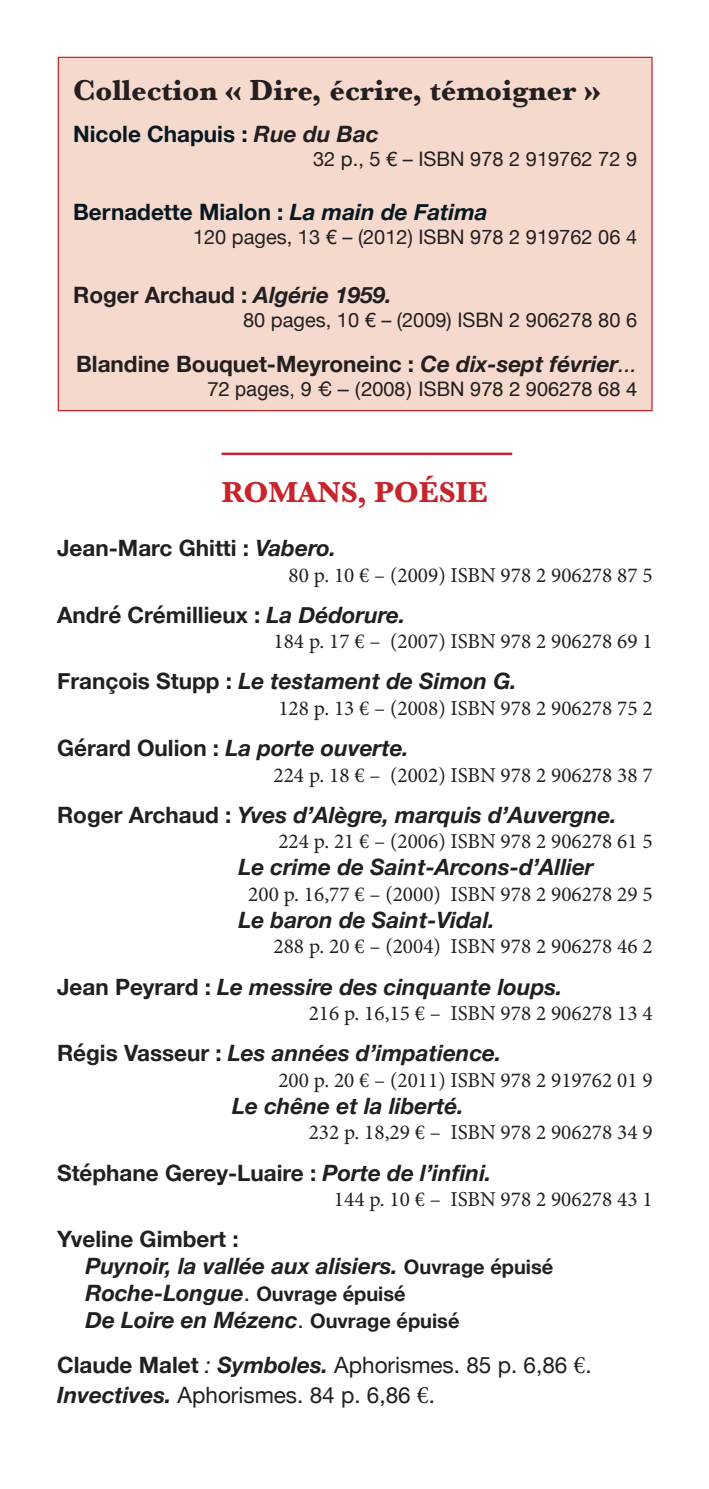
<style>
.page{position:relative;width:709px;height:1489px;background:#fff}
.page>*{position:absolute;margin:0;border:0;box-sizing:border-box;transform-origin:0 0}
.t1{font:700 30px "Baskerville";color:#231f20}
.t2{font:700 30px "Baskerville";color:#c8242b}
.t3{font:italic 700 22.5px/27px "Helvetica Neue";color:#231f20}
.t4{font:700 22.5px "Helvetica Neue";color:#231f20}
.t5{font:700 22.5px "Helvetica Neue";color:#071822}
.t6{font:22.5px "Helvetica Neue";color:#231f20}
.t7{font:21.25px "Minion Pro";color:#231f20}
.t8{font:20px "Helvetica Neue";color:#231f20}
.t9{font:20px "Helvetica";color:#231f20}
.t10{font:700 20px "Helvetica Neue";color:#231f20}
.s1{font-style:italic;color:#231f20}
.s2{font-style:italic}
.s3{font-weight:400;font-style:italic}
.s4{font-style:normal}
.s5{font-style:normal;font-size:20px}
.s6{font-style:italic;font-size:22.5px}
.s7{font-weight:400;font-size:22.5px}
.s8{font-weight:400;font-style:normal}
.s9{font-weight:400}
.s10{font-family:"Minion Pro";font-weight:400;font-style:normal;font-size:25px}
.s11{font-weight:700;font-style:italic}
.s12{font-family:"Minion Pro";font-size:25px}
</style>
<div class="page">
<hr style="left:221px;top:452px;width:291px;height:3px;background:#c8242b">
<div style="left:58px;top:57px;width:594px;height:353px;background:#f5d9cd"></div>
<h1 class="t1" style="left:73px;top:70px;width:529px">Collection « Dire, écrire, témoigner »</h1>
<p class="t5" style="left:73px;top:117px;width:307px">Nicole Chapuis : <span class="s1">Rue du Bac</span></p>
<p class="t8" style="left:313px;top:145px;width:325px">32 p., 5 € – ISBN 978 2 919762 72 9</p>
<p class="t5" style="left:73px;top:194px;width:416px">Bernadette Mialon : <span class="s2">La main de Fatima</span></p>
<p class="t8" style="left:193px;top:222px;width:445px">120 pages, 13 € – (2012) ISBN 978 2 919762 06 4</p>
<p class="t4" style="left:73px;top:277px;width:320px">Roger Archaud : <span class="s2">Algérie 1959.</span></p>
<p class="t8" style="left:243px;top:305px;width:395px">80 pages, 10 € – (2009) ISBN 2 906278 80 6</p>
<p class="t4" style="left:76px;top:346px;width:562px">Blandine Bouquet-Meyroneinc : <span class="s2">Ce dix-sept février</span><span class="s3">...</span></p>
<p class="t9" style="left:207px;top:373px;width:431px">72 pages, 9 € – (2008) ISBN 978 2 906278 68 4</p>
<h1 class="t2" style="left:222px;top:471px;width:267px">ROMANS, POÉSIE</h1>
<p class="t4" style="left:57px;top:530px;width:280px">Jean-Marc Ghitti : <span class="s2">Vabero.</span></p>
<p class="t7" style="left:288px;top:560px;width:365px">80 p. 10 € – (2009) ISBN 978 2 906278 87 5</p>
<p class="t4" style="left:57px;top:597px;width:350px">André Crémillieux : <span class="s2">La Dédorure.</span></p>
<p class="t7" style="left:273px;top:627px;width:380px">184 p. 17 € – (2007) ISBN 978 2 906278 69 1</p>
<p class="t3" style="left:57px;top:668px;width:461px"><span class="s4">François Stupp :</span> Le testament de Simon G.</p>
<p class="t7" style="left:278px;top:694px;width:376px">128 p. 13 € – (2008) ISBN 978 2 906278 75 2</p>
<p class="t3" style="left:57px;top:735px;width:353px"><span class="s4">Gérard Oulion :</span> La porte ouverte.</p>
<p class="t7" style="left:273px;top:760px;width:380px">224 p. 18 € – (2002) ISBN 978 2 906278 38 7</p>
<p class="t3" style="left:57px;top:801px;width:561px"><span class="s4">Roger Archaud :</span> Yves d’Alègre, marquis d’Auvergne.</p>
<p class="t7" style="left:278px;top:827px;width:376px">224 p. 21 € – (2006) ISBN 978 2 906278 61 5</p>
<p class="t3" style="left:238px;top:854px;width:356px">Le crime de Saint-Arcons-d’Allier</p>
<p class="t7" style="left:248px;top:879px;width:406px">200 p. 16,77 € – (2000) ISBN 978 2 906278 29 5</p>
<p class="t3" style="left:238px;top:906px;width:258px">Le baron de Saint-Vidal.</p>
<p class="t7" style="left:273px;top:932px;width:380px">288 p. 20 € – (2004) ISBN 978 2 906278 46 2</p>
<p class="t3" style="left:57px;top:973px;width:507px"><span class="s4">Jean Peyrard :</span> Le messire des cinquante loups.</p>
<p class="t7" style="left:309px;top:999px;width:345px">216 p. 16,15 € – ISBN 978 2 906278 13 4</p>
<p class="t3" style="left:57px;top:1040px;width:446px"><span class="s4">Régis Vasseur :</span> Les années d’impatience.</p>
<p class="t7" style="left:278px;top:1065px;width:376px">200 p. 20 € – (2011) ISBN 978 2 919762 01 9</p>
<p class="t3" style="left:232px;top:1092px;width:233px">Le chêne et la liberté.</p>
<p class="t7" style="left:309px;top:1118px;width:345px">232 p. 18,29 € – ISBN 978 2 906278 34 9</p>
<p class="t4" style="left:57px;top:1154px;width:436px">Stéphane Gerey-Luaire : <span class="s2">Porte de l’infini.</span></p>
<p class="t7" style="left:334px;top:1184px;width:320px">144 p. 10 € – ISBN 978 2 906278 43 1</p>
<p class="t3" style="left:85px;top:1226px;width:469px;text-indent:-28px"><span class="s4">Yveline Gimbert :<br></span>Puynoir, la vallée aux alisiers. <span class="s5">Ouvrage épuisé</span></p>
<p class="t10" style="left:85px;top:1278px;width:322px"><span class="s6">Roche-Longue</span><span class="s7">.</span> Ouvrage épuisé</p>
<p class="t3" style="left:57px;top:1298px;width:536px;line-height:44.2px;text-indent:28px">De Loire en Mézenc<span class="s8">.</span> <span class="s5">Ouvrage épuisé<br></span><span class="s4">Claude Malet</span> <span class="s9">:</span> Symboles. <span class="s8">Aphorismes. 85 p. 6,86</span> <span class="s10">€</span><span class="s8">.</span></p>
<p class="t6" style="left:57px;top:1378px;width:379px"><span class="s11">Invectives.</span> Aphorismes. 84 p. 6,86 <span class="s12">€</span>.</p>
</div>
